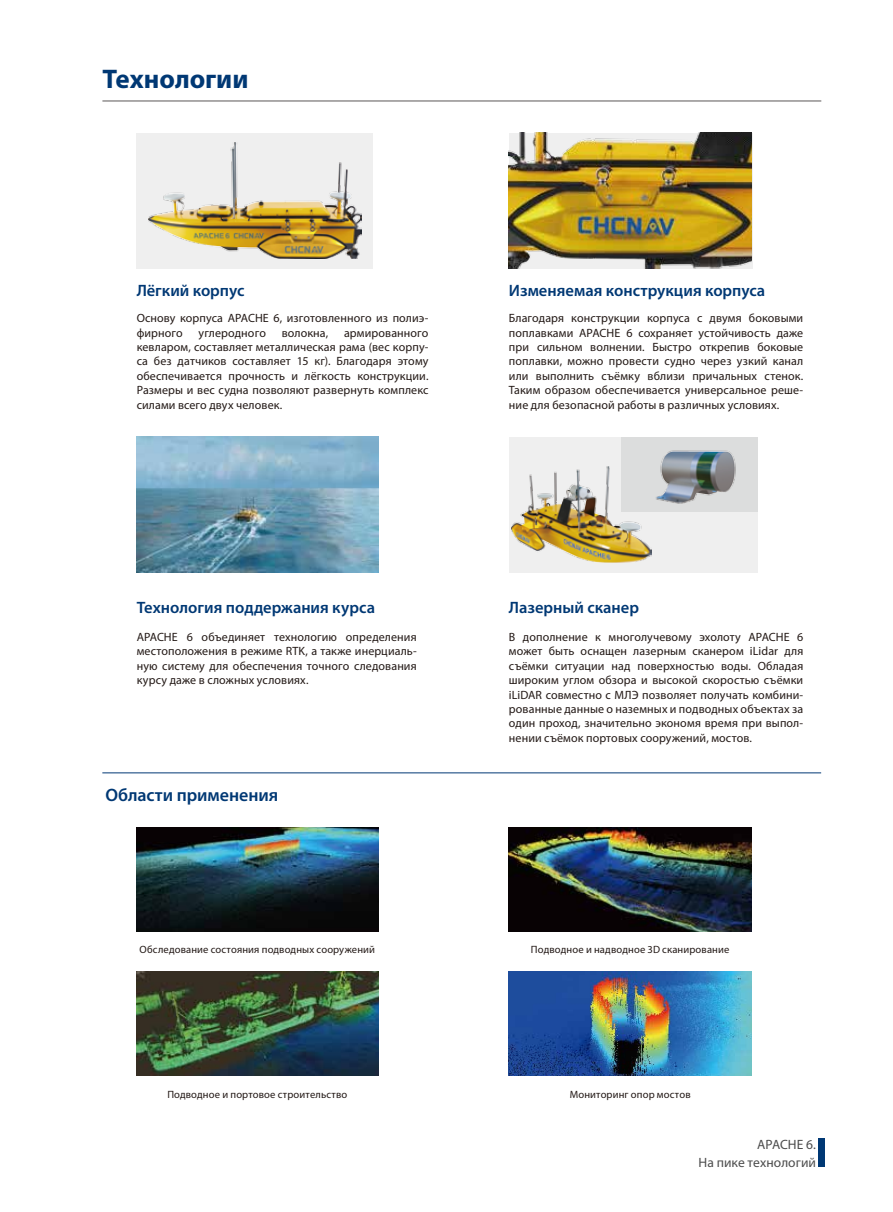
<style>
.page{position:relative;width:893px;height:1212px;background:#fff}
.page>*{position:absolute;margin:0;border:0;box-sizing:border-box;transform-origin:0 0}
.t1{font:700 27px "Myriad Pro";color:#003874}
.t2{font:600 18px "Myriad Pro";letter-spacing:-.005em;color:#003874}
.t3{font:600 16.5px "Myriad Pro";color:#003874}
.t4{font:13.5px/18px "Myriad Pro";color:#4c4c4c;text-align:right}
.t5{font:12px/14.4px "Myriad Pro";letter-spacing:.01em;color:#231916;text-align:justify}
.t6{font:10.5px "Myriad Pro";letter-spacing:.015em;color:#231916}
</style>
<div class="page">
<hr style="left:102px;top:101px;width:719px;height:1px;background:#5a5757">
<hr style="left:102px;top:772px;width:719px;height:1px;background:#003874">
<div style="left:819px;top:1138px;width:6px;height:28px;background:#003874"></div>
<div style="left:137px;top:133px;width:236px;height:136px;background:#efefef"></div>
<img style="left:137px;top:828px;width:241px;height:103px">
<img style="left:509px;top:828px;width:242px;height:103px">
<img style="left:137px;top:972px;width:241px;height:103px">
<img style="left:509px;top:972px;width:242px;height:103px">
<img style="left:137px;top:437px;width:241px;height:135px">
<img style="left:509px;top:133px;width:242px;height:136px">
<img style="left:149px;top:143px;width:212px;height:116px">
<div style="left:509px;top:437px;width:248px;height:135px;background:#efefef"></div>
<img style="left:511px;top:469px;width:140px;height:94px">
<img style="left:602px;top:437px;width:156px;height:95px">
<h1 class="t1" style="left:102px;top:64px;width:148px">Технологии</h1>
<h3 class="t3" style="left:137px;top:282px;width:109px">Лёгкий корпус</h3>
<p class="t5" style="left:137px;top:311px;width:293px">Основу корпуса APACHE 6, изготовленного из полиэ&shy;фирного</p>
<p class="t5" style="left:137px;top:326px;width:293px;text-indent:207px">армированного кевларом, составляет металлическая рама (вес корпу&shy;са без датчиков составляет 15 кг). Благодаря этому обеспечивается прочность и лёгкость конструкции.<br>Размеры и вес судна позволяют развернуть комплекс силами всего двух человек.</p>
<p class="t5" style="left:199px;top:326px;width:69px">углеродного</p>
<p class="t5" style="left:282px;top:326px;width:48px">волокна,</p>
<h3 class="t3" style="left:137px;top:599px;width:240px">Технология поддержания курса</h3>
<p class="t5" style="left:137px;top:630px;width:282px">APACHE 6 объединяет технологию определения местоположения в режиме RTK, а также инерциаль&shy;ную систему для обеспечения точного следования курсу даже в сложных условиях.</p>
<h2 class="t2" style="left:105px;top:785px;width:174px">Области применения</h2>
<h3 class="t3" style="left:509px;top:282px;width:258px">Изменяемая конструкция корпуса</h3>
<p class="t5" style="left:509px;top:311px;width:296px">Благодаря конструкции корпуса с двумя боковыми поплавками APACHE 6 сохраняет устойчивость даже при сильном волнении. Быстро открепив боковые поплавки, можно провести судно через узкий канал или выполнить съёмку вблизи причальных стенок.<br>Таким образом обеспечивается универсальное реше&shy;ние для безопасной работы в различных условиях.</p>
<h3 class="t3" style="left:509px;top:599px;width:132px">Лазерный сканер</h3>
<p class="t5" style="left:509px;top:630px;width:296px">В дополнение к многолучевому эхолоту APACHE 6 может быть оснащен лазерным сканером iLidar для съёмки ситуации над поверхностью воды. Обладая широким углом обзора и высокой скоростью съёмки iLiDAR совместно с МЛЭ позволяет получать комбини&shy;рованные данные о наземных и подводных объектах за один проход, значительно экономя время при выпол&shy;нении съёмок портовых сооружений, мостов.</p>
<p class="t6" style="left:140px;top:944px;width:237px">Обследование состояния подводных сооружений</p>
<p class="t6" style="left:531px;top:943px;width:200px">Подводное и надводное 3D сканирование</p>
<p class="t6" style="left:167px;top:1089px;width:182px">Подводное и портовое строительство</p>
<p class="t6" style="left:570px;top:1089px;width:122px">Мониторинг опор мостов</p>
<p class="t4" style="left:699px;top:1136px;width:119px">APACHE 6.<br>На пике технологий</p>
</div>
